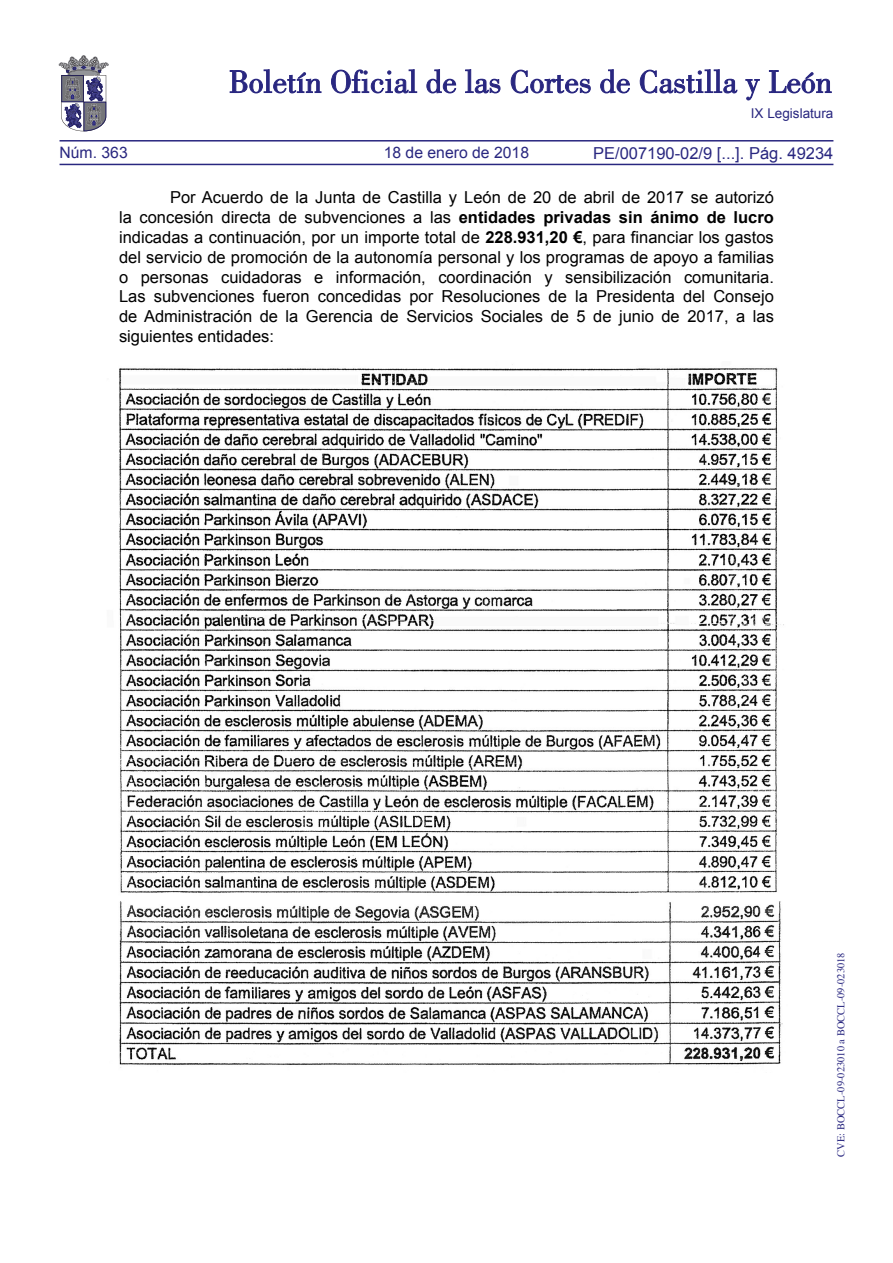
<style>
.page{position:relative;width:893px;height:1263px;background:#fff}
.page>*{position:absolute;margin:0;border:0;box-sizing:border-box;transform-origin:0 0}
.TEXTO_NORMAL{font:16.5px/19.8px "Arial";color:#000;text-align:justify}
.t1{font:16.5px "Arial";color:#292780}
.t2{font:15.75px "Arial";color:#292780}
.t3{font:13.5px "Arial";color:#292780}
.t4{font:10.5px "Times";color:#292780}
.s1{font-weight:700}
</style>
<div class="page">
<hr style="left:60px;top:164px;width:773px;height:1px;background:#292780">
<hr style="left:60px;top:140px;width:773px;height:2px;background:#292780">
<svg style="left:230px;top:69px;width:91px;height:24px"></svg>
<svg style="left:331px;top:69px;width:86px;height:24px"></svg>
<svg style="left:426px;top:69px;width:30px;height:24px"></svg>
<svg style="left:465px;top:69px;width:35px;height:24px"></svg>
<svg style="left:511px;top:70px;width:80px;height:23px"></svg>
<svg style="left:600px;top:69px;width:30px;height:24px"></svg>
<svg style="left:640px;top:69px;width:97px;height:24px"></svg>
<svg style="left:745px;top:79px;width:15px;height:21px"></svg>
<svg style="left:769px;top:70px;width:62px;height:23px"></svg>
<svg style="left:59px;top:55px;width:49px;height:76px"></svg>
<img style="left:119px;top:364px;width:665px;height:529px">
<img style="left:119px;top:901px;width:664px;height:167px">
<p class="t3" style="left:751px;top:105px;width:84px">IX Legislatura</p>
<p class="t1" style="left:593px;top:142px;width:242px">PE/007190-02/9 [...]. Pág. 49234</p>
<p class="TEXTO_NORMAL" style="left:119px;top:188px;width:656px;text-indent:51px">Por Acuerdo de la Junta de Castilla y León de 20 de abril de 2017 se autorizó la concesión directa de subvenciones a las <span class="s1">entidades privadas sin ánimo de lucro </span>indicadas a continuación, por un importe total de <span class="s1">228.931,20 €</span>, para financiar los gastos del servicio de promoción de la autonomía personal y los programas de apoyo a familias o personas cuidadoras e información, coordinación y sensibilización comunitaria.<br>Las subvenciones fueron concedidas por Resoluciones de la Presidenta del Consejo de Administración de la Gerencia de Servicios Sociales de 5 de junio de 2017, a las siguientes entidades:</p>
<p class="t2" style="left:60px;top:142px;width:70px">Núm. 363</p>
<p class="t2" style="left:384px;top:142px;width:147px">18 de enero de 2018</p>
<p class="t4" style="left:831px;top:1157px;width:206px;rotate:-90deg">CVE: BOCCL-09-023010 a BOCCL-09-023018</p>
</div>
